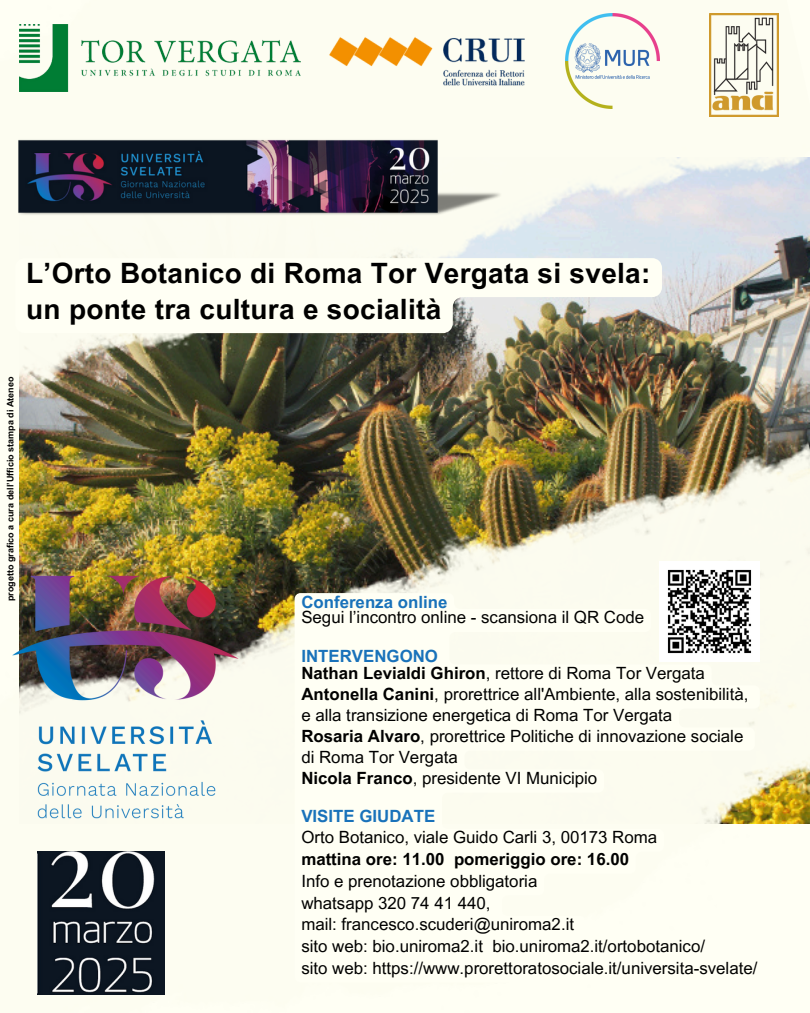
<style>
.page{position:relative;width:810px;height:1013px;background:#fff}
.page>*{position:absolute;margin:0;border:0;box-sizing:border-box;transform-origin:0 0}
.t1{font:700 28px/36px "Arial MT Pro";letter-spacing:.01em;color:#000}
.t2{font:16.9px/21.8px "Arial MT Pro";color:#000}
.t3{font:700 9px "Arial MT Pro";color:#000}
.s1{font-weight:700;color:#1972ba}
.s2{font-weight:700}
</style>
<div class="page">
<img style="left:0;top:425px;width:810px;height:587px">
<img style="left:0;top:0;width:810px;height:415px">
<img style="left:8px;top:569px;width:234px;height:255px">
<img style="left:20px;top:24px;width:281px;height:67px">
<img style="left:325px;top:33px;width:202px;height:55px">
<img style="left:565px;top:14px;width:95px;height:94px">
<img style="left:709px;top:14px;width:70px;height:102px">
<img style="left:15px;top:135px;width:490px;height:83px">
<img style="left:37px;top:851px;width:127px;height:143px">
<img style="left:660px;top:561px;width:99px;height:32px">
<svg style="left:15px;top:258px;width:647px;height:75px;fill:#fffff4"></svg>
<div style="left:295px;top:593px;width:469px;height:389px;background:#fffff4"></div>
<p class="t1" style="left:26px;top:259px;width:626px">L’Orto Botanico di Roma Tor Vergata si svela: un ponte tra cultura e socialità</p>
<p class="t3" style="left:7px;top:601px;width:226px;rotate:-90deg">progetto grafico a cura dell’Ufficio stampa di Ateneo</p>
<p class="t2" style="left:301px;top:596px;width:344px;line-height:15.8px"><span class="s1">Conferenza online<br></span>Segui l’incontro online - scansiona il QR Code</p>
<p class="t2" style="left:301px;top:649px;width:405px;line-height:17.2px"><span class="s1">INTERVENGONO<br></span><span class="s2">Nathan Levialdi Ghiron</span>, rettore di Roma Tor Vergata</p>
<p class="t2" style="left:301px;top:685px;width:449px;line-height:21px"><span class="s2">Antonella Canini</span>, prorettrice all'Ambiente, alla sostenibilità, e alla transizione energetica di Roma Tor Vergata<br><span class="s2">Rosaria Alvaro</span>, prorettrice Politiche di innovazione sociale di Roma Tor Vergata<br><span class="s2">Nicola Franco</span>, presidente VI Municipio</p>
<p class="t2" style="left:301px;top:806px;width:458px"><span class="s1">VISITE GIUDATE<br></span>Orto Botanico, viale Guido Carli 3, 00173 Roma<br><span class="s2">mattina ore: 11.00 pomeriggio ore: 16.00<br></span>Info e prenotazione obbligatoria<br>whatsapp 320 74 41 440,<br>mail: francesco.scuderi@uniroma2.it<br>sito web: bio.uniroma2.it bio.uniroma2.it/ortobotanico/<br>sito web: https://www.prorettoratosociale.it/universita-svelate/</p>
</div>
